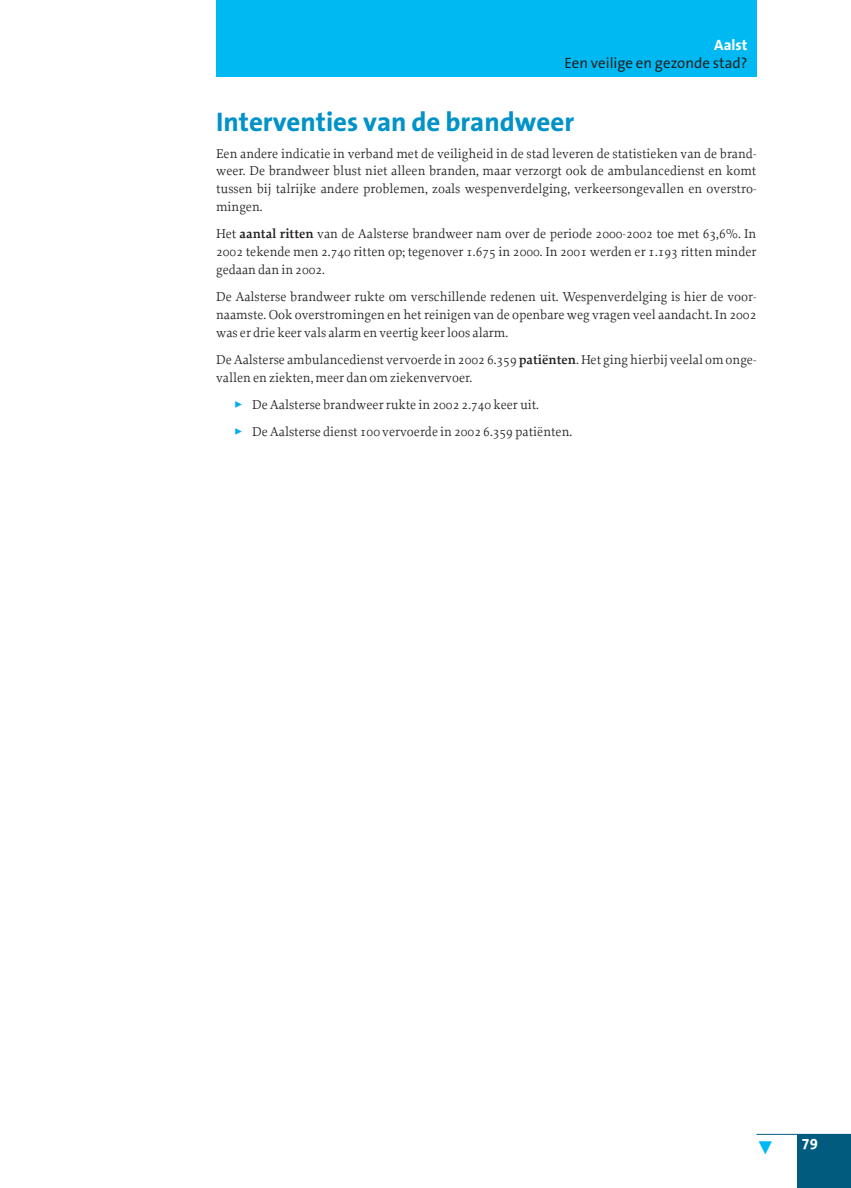
<style>
.page{position:relative;width:851px;height:1188px;background:#fff}
.page>*{position:absolute;margin:0;border:0;box-sizing:border-box;transform-origin:0 0}
.t1{font:700 27px "The Sans Office";color:#0092c8}
.t2{font:15px "The Sans Office";color:#231f20}
.t3{font:700 15px "The Sans Office";color:#fff}
.t4{font:13.5px/18px "Proforma";color:#231f20;text-align:justify}
.s1{font-weight:600}
.s2{color:#00aeef}
</style>
<div class="page">
<div style="left:216px;top:0;width:540px;height:76px;background:#00b9f2"></div>
<div style="left:796px;top:1134px;width:54px;height:54px;background:#005b7f"></div>
<hr style="left:756px;top:1134px;width:94px;height:1px;background:#005b7f">
<p class="t3" style="left:714px;top:39px;width:35px">Aalst</p>
<p class="t2" style="left:564px;top:57px;width:184px">Een veilige en gezonde stad?</p>
<h1 class="t1" style="left:216px;top:111px;width:359px">Interventies van de brandweer</h1>
<p class="t4" style="left:216px;top:145px;width:542px">Een andere indicatie in verband met de veiligheid in de stad leveren de statistieken van de brand&shy;weer. De brandweer blust niet alleen branden, maar verzorgt ook de ambulancedienst en komt tussen bij talrijke andere problemen, zoals wespenverdelging, verkeersongevallen en overstro&shy;mingen.</p>
<p class="t4" style="left:216px;top:226px;width:541px">Het <span class="s1">aantal ritten</span> van de Aalsterse brandweer nam over de periode 2000-2002 toe met 63,6%. In 2002 tekende men 2.740 ritten op; tegenover 1.675 in 2000. In 2001 werden er 1.193 ritten minder gedaan dan in 2002.</p>
<p class="t4" style="left:216px;top:289px;width:542px">De Aalsterse brandweer rukte om verschillende redenen uit. Wespenverdelging is hier de voor&shy;naamste. Ook overstromingen en het reinigen van de openbare weg vragen veel aandacht. In 2002 was er drie keer vals alarm en veertig keer loos alarm.</p>
<p class="t4" style="left:216px;top:352px;width:542px">De Aalsterse ambulancedienst vervoerde in 2002 6.359 <span class="s1">patiënten</span>. Het ging hierbij veelal om onge&shy;vallen en ziekten, meer dan om ziekenvervoer.</p>
<p class="t4" style="left:234px;top:397px;width:306px"><span class="s2">✓</span> De Aalsterse brandweer rukte in 2002 2.740 keer uit.</p>
<p class="t4" style="left:234px;top:424px;width:339px"><span class="s2">✓</span> De Aalsterse dienst 100 vervoerde in 2002 6.359 patiënten.</p>
<p class="t3" style="left:801px;top:1137px;width:18px">79</p>
</div>
